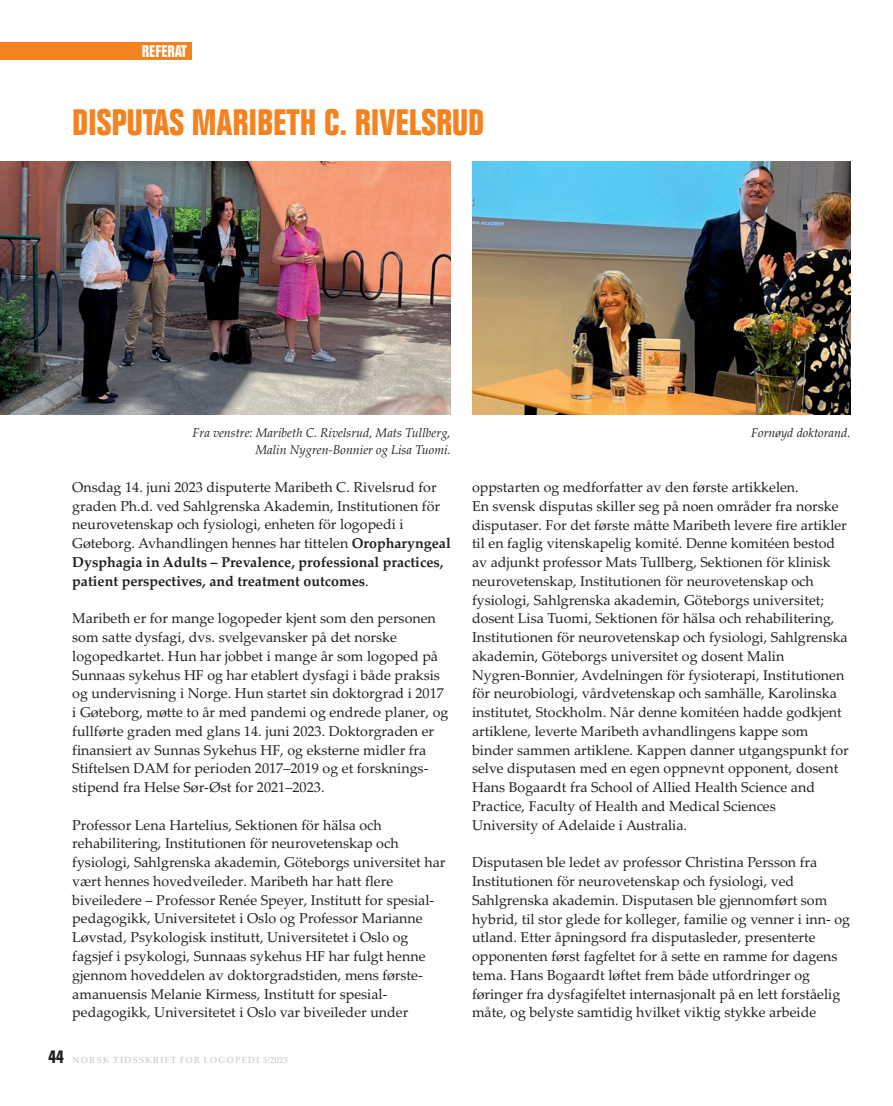
<style>
.page{position:relative;width:893px;height:1106px;background:#fff}
.page>*{position:absolute;margin:0;border:0;box-sizing:border-box;transform-origin:0 0}
.t1{font:700 condensed 36px "Folio";color:#f58220}
.t2{font:700 condensed 16.5px "Folio";color:#fff}
.t3{font:14.25px/18.8px "Palatino Linotype";color:#231f20}
.t4{font:italic 12.75px/17.2px "Palatino Linotype";color:#231f20;text-align:right}
.t5{font:700 9px "Palatino Linotype";letter-spacing:.1em;color:#d1d2d4}
.s1{font-weight:700}
.s2{font-family:"Folio";font-stretch:condensed;font-size:18px;color:#231f20}
</style>
<div class="page">
<div style="left:0;top:43px;width:191px;height:17px;background:#f58220"></div>
<img style="left:0;top:162px;width:451px;height:253px">
<img style="left:472px;top:162px;width:378px;height:253px">
<p class="t2" style="left:142px;top:42px;width:47px">REFERAT</p>
<h1 class="t1" style="left:72px;top:102px;width:413px">DISPUTAS MARIBETH C. RIVELSRUD</h1>
<p class="t4" style="left:193px;top:423px;width:260px">Fra venstre: Maribeth C. Rivelsrud, Mats Tullberg,<br>Malin Nygren-Bonnier og Lisa Tuomi.</p>
<p class="t4" style="left:751px;top:423px;width:101px">Fornøyd doktorand.</p>
<p class="t3" style="left:72px;top:477px;width:380px">Onsdag 14. juni 2023 disputerte Maribeth C. Rivelsrud for graden Ph.d. ved Sahlgrenska Akademin, Institutionen för neurovetenskap och fysiologi, enheten för logopedi i Gøteborg. Avhandlingen hennes har tittelen <span class="s1">Oropharyngeal Dysphagia in Adults – Prevalence, professional practices, patient perspectives, and treatment outcomes</span>.</p>
<p class="t3" style="left:72px;top:608px;width:378px">Maribeth er for mange logopeder kjent som den personen som satte dysfagi, dvs. svelgevansker på det norske logopedkartet. Hun har jobbet i mange år som logoped på Sunnaas sykehus HF og har etablert dysfagi i både praksis og undervisning i Norge. Hun startet sin doktorgrad i 2017 i Gøteborg, møtte to år med pandemi og endrede planer, og fullførte graden med glans 14. juni 2023. Doktorgraden er finansiert av Sunnas Sykehus HF, og eksterne midler fra Stiftelsen DAM for perioden 2017–2019 og et forsknings&shy;stipend fra Helse Sør-Øst for 2021–2023.</p>
<p class="t3" style="left:72px;top:815px;width:375px">Professor Lena Hartelius, Sektionen för hälsa och rehabilitering, Institutionen för neurovetenskap och fysiologi, Sahlgrenska akademin, Göteborgs universitet har vært hennes hovedveileder. Maribeth har hatt flere biveiledere – Professor Renée Speyer, Institutt for spesial&shy;pedagogikk, Universitetet i Oslo og Professor Marianne Løvstad, Psykologisk institutt, Universitetet i Oslo og fagsjef i psykologi, Sunnaas sykehus HF har fulgt henne gjennom hoveddelen av doktorgradstiden, mens første&shy;amanuensis Melanie Kirmess, Institutt for spesial&shy;pedagogikk, Universitetet i Oslo var biveileder under</p>
<p class="t5" style="left:48px;top:1054px;width:241px"><span class="s2">44</span> NORSK TIDSSKRIFT FOR LOGOPEDI 3/2023</p>
<p class="t3" style="left:472px;top:477px;width:378px">oppstarten og medforfatter av den første artikkelen.<br>En svensk disputas skiller seg på noen områder fra norske disputaser. For det første måtte Maribeth levere fire artikler til en faglig vitenskapelig komité. Denne komitéen bestod av adjunkt professor Mats Tullberg, Sektionen för klinisk neurovetenskap, Institutionen för neurovetenskap och fysiologi, Sahlgrenska akademin, Göteborgs universitet; dosent Lisa Tuomi, Sektionen för hälsa och rehabilitering, Institutionen för neurovetenskap och fysiologi, Sahlgrenska akademin, Göteborgs universitet og dosent Malin Nygren-Bonnier, Avdelningen för fysioterapi, Institutionen för neurobiologi, vårdvetenskap och samhälle, Karolinska institutet, Stockholm. Når denne komitéen hadde godkjent artiklene, leverte Maribeth avhandlingens kappe som binder sammen artiklene. Kappen danner utgangspunkt for selve disputasen med en egen oppnevnt opponent, dosent Hans Bogaardt fra School of Allied Health Science and Practice, Faculty of Health and Medical Sciences<br>University of Adelaide i Australia.</p>
<p class="t3" style="left:472px;top:852px;width:380px">Disputasen ble ledet av professor Christina Persson fra Institutionen för neurovetenskap och fysiologi, ved Sahlgrenska akademin. Disputasen ble gjennomført som hybrid, til stor glede for kolleger, familie og venner i inn- og utland. Etter åpningsord fra disputasleder, presenterte opponenten først fagfeltet for å sette en ramme for dagens tema. Hans Bogaardt løftet frem både utfordringer og føringer fra dysfagifeltet internasjonalt på en lett forståelig måte, og belyste samtidig hvilket viktig stykke arbeide</p>
</div>
